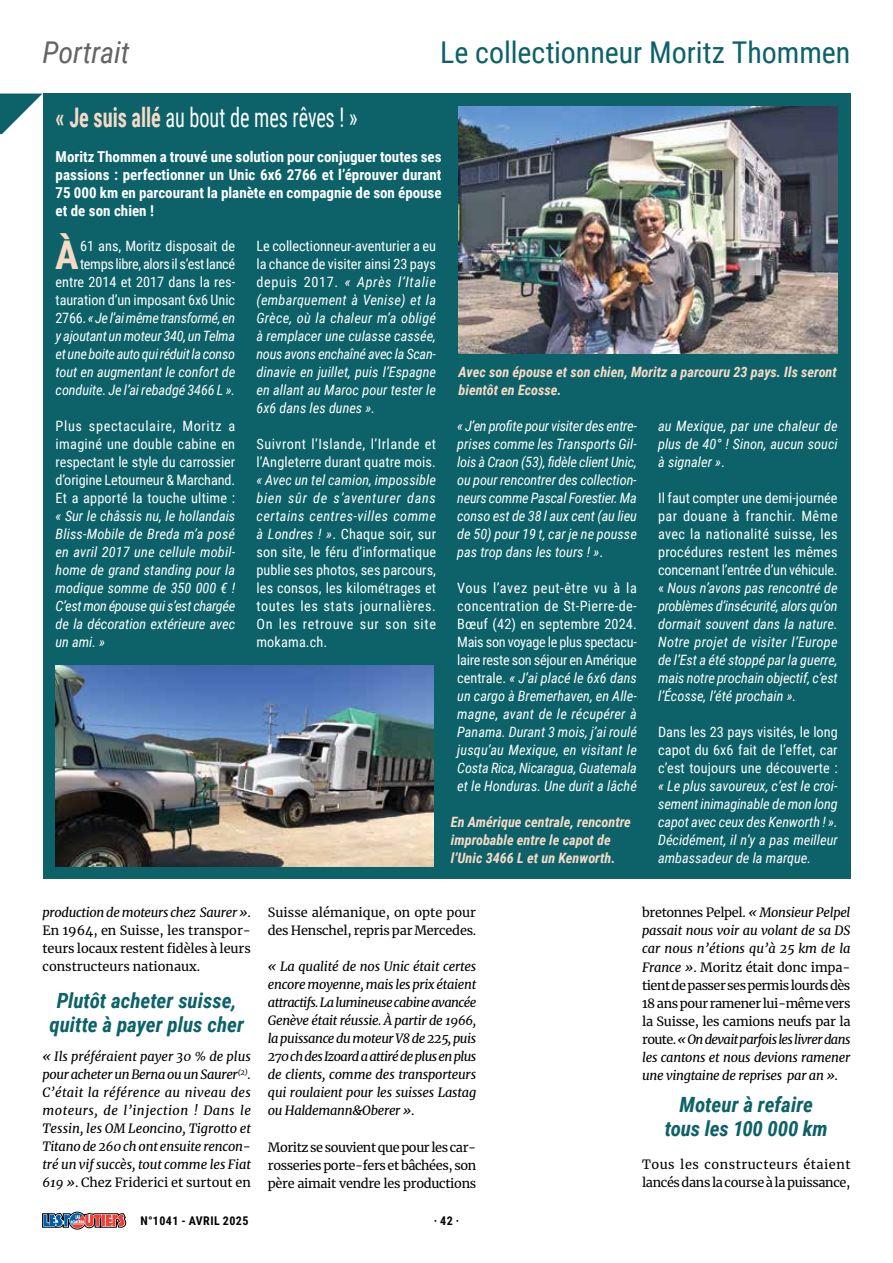
<style>
.page{position:relative;width:893px;height:1263px;background:#fff}
.page>*{position:absolute;margin:0;border:0;box-sizing:border-box;transform-origin:0 0}
.t1{font:700 39.6px "Roboto Condensed";color:#f7dac6}
.t2{font:30px "Roboto Condensed";color:#0c6268}
.t3{font:italic 30px "Roboto Condensed";letter-spacing:-.005em;color:#636466}
.t4{font:27px "Roboto Condensed";letter-spacing:-.005em;color:#fff;scale:.75 1}
.t5{font:italic 700 21px/24px "Roboto Condensed";color:#0c6268;text-align:center}
.t6{font:700 15px/18px "Roboto Condensed";color:#fff;text-align:justify}
.t7{font:italic 14.25px/18px "Roboto Condensed";color:#fff;text-align:justify}
.t8{font:14.25px/18px "Roboto Condensed";letter-spacing:.01em;color:#fff;text-align:justify}
.t9{font:italic 14.25px/18px "Roboto Condensed";letter-spacing:-.02em;color:#fff;text-align:right}
.t10{font:italic 700 14.25px/18px "Roboto Condensed";color:#f7dac6}
.t11{font:italic 12.75px/18px "Merriweather";letter-spacing:-.015em;color:#000;text-align:justify}
.t12{font:12.75px/18px "Merriweather";letter-spacing:-.015em;color:#000;text-align:justify}
.t13{font:12.75px/18px "Merriweather";letter-spacing:.005em;color:#000}
.t14{font:700 12px "Roboto Condensed";letter-spacing:.035em;color:#000}
.s1{font-weight:700;color:#f7dac6}
.s2{font-style:normal}
.s3{font-style:italic}
</style>
<div class="page">
<div style="left:43px;top:94px;width:807px;height:785px;background:#0c6268"></div>
<img style="left:459px;top:106px;width:379px;height:247px">
<img style="left:56px;top:666px;width:378px;height:200px">
<svg style="left:42px;top:1212px;width:84px;height:17px"></svg>
<svg style="left:0;top:94px;width:42px;height:40px"></svg>
<h2 class="t3" style="left:43px;top:31px;width:89px">Portrait</h2>
<h2 class="t2" style="left:440px;top:31px;width:412px">Le collectionneur Moritz Thommen</h2>
<h3 class="t4" style="left:56px;top:98px;width:404px"><span class="s1">« Je suis allé</span> au bout de mes rêves ! »</h3>
<p class="t6" style="left:56px;top:147px;width:387px">Moritz Thommen a trouvé une solution pour conjuguer toutes ses passions : perfectionner un Unic 6x6 2766 et l’éprouver durant 75 000 km en parcourant la planète en compagnie de son épouse et de son chien !</p>
<h1 class="t1" style="left:55px;top:227px;width:25px">À</h1>
<p class="t7" style="left:256px;top:237px;width:181px"><span class="s2">Le collectionneur-aventurier a eu la chance de visiter ainsi 23 pays depuis 2017.</span> « Après l’Italie (embarquement à Venise) et la Grèce, où la chaleur m’a obligé à remplacer une culasse cassée, nous avons enchaîné avec la Scan&shy;dinavie en juillet, puis l’Espagne en allant au Maroc pour tester le 6x6 dans les dunes ».</p>
<p class="t8" style="left:256px;top:435px;width:181px">Suivront l’Islande, l’Irlande et l’Angleterre durant quatre mois.</p>
<p class="t8" style="left:256px;top:471px;width:181px"><span class="s3">« Avec un tel camion, impossible bien sûr de s’aventurer dans certains centres-villes comme à Londres ! »</span>. Chaque soir, sur son site, le féru d’informatique publie ses photos, ses parcours, les consos, les kilométrages et toutes les stats journalières.<br>On les retrouve sur son site mokama.ch.</p>
<p class="t9" style="left:56px;top:237px;width:181px"><span class="s2">61 ans, Moritz disposait de temps libre, alors il s’est lancé entre 2014 et 2017 dans la res&shy;tauration d’un imposant 6x6 Unic<br>2766.</span> « Je l’ai même transformé, en y ajoutant un moteur 340, un Telma et une boite auto qui réduit la conso tout en augmentant le confort de conduite. Je l’ai rebadgé 3466 L ».</p>
<p class="t8" style="left:56px;top:417px;width:181px">Plus spectaculaire, Moritz a imaginé une double cabine en respectant le style du carrossier d’origine Letourneur &amp; Marchand.<br>Et a apporté la touche ultime :</p>
<p class="t7" style="left:56px;top:507px;width:181px">« Sur le châssis nu, le hollandais Bliss-Mobile de Breda m’a posé en avril 2017 une cellule mobil&shy;home de grand standing pour la modique somme de 350 000 € !<br>C’est mon épouse qui s’est chargée de la décoration extérieure avec un ami. »</p>
<p class="t10" style="left:459px;top:363px;width:380px">Avec son épouse et son chien, Moritz a parcouru 23 pays. Ils seront bientôt en Ecosse.</p>
<p class="t7" style="left:457px;top:417px;width:181px">« J’en profite pour visiter des entre&shy;prises comme les Transports Gil&shy;lois à Craon (53), fidèle client Unic, ou pour rencontrer des collection&shy;neurs comme Pascal Forestier. Ma conso est de 38 l aux cent (au lieu de 50) pour 19 t, car je ne pousse pas trop dans les tours ! »<span class="s2">.</span></p>
<p class="t7" style="left:457px;top:579px;width:181px"><span class="s2">Vous l’avez peut-être vu à la concentration de St-Pierre-de-Bœuf (42) en septembre 2024.<br>Mais son voyage le plus spectacu&shy;laire reste son séjour en Amérique centrale.</span> « J’ai placé le 6x6 dans un cargo à Bremerhaven, en Alle&shy;magne, avant de le récupérer à Panama. Durant 3 mois, j’ai roulé jusqu’au Mexique, en visitant le Costa Rica, Nicaragua, Guatemala et le Honduras. Une durit a lâché</p>
<p class="t10" style="left:451px;top:813px;width:182px">En Amérique centrale, rencontre improbable entre le capot de l’Unic 3466 L et un Kenworth.</p>
<p class="t7" style="left:658px;top:417px;width:181px">au Mexique, par une chaleur de plus de 40° ! Sinon, aucun souci à signaler »<span class="s2">.</span></p>
<p class="t7" style="left:658px;top:489px;width:181px"><span class="s2">Il faut compter une demi-journée par douane à franchir. Même avec la nationalité suisse, les procédures restent les mêmes concernant l’entrée d’un véhicule. «</span> Nous n’avons pas rencontré de problèmes d’insécurité, alors qu’on dormait souvent dans la nature.<br>Notre projet de visiter l’Europe de l’Est a été stoppé par la guerre, mais notre prochain objectif, c’est l’Écosse, l’été prochain ».</p>
<p class="t8" style="left:658px;top:723px;width:181px">Dans les 23 pays visités, le long capot du 6x6 fait de l’effet, car c’est toujours une découverte :</p>
<p class="t7" style="left:658px;top:777px;width:181px">« Le plus savoureux, c’est le croi&shy;sement inimaginable de mon long capot avec ceux des Kenworth ! ».<br>Décidément, il n’y a pas meilleur ambassadeur de la marque.</p>
<p class="t12" style="left:43px;top:903px;width:210px"><span class="s3">production de moteurs chez Saurer »</span>.<br>En 1964, en Suisse, les transpor&shy;teurs locaux restent fidèles à leurs constructeurs nationaux.</p>
<h3 class="t5" style="left:49px;top:988px;width:196px">Plutôt acheter suisse, quitte à payer plus cher</h3>
<p class="t11" style="left:43px;top:1047px;width:210px">« Ils préféraient payer 30 % de plus pour acheter un Berna ou un Saurer<sup>(2)</sup>.<br>C’était la référence au niveau des moteurs, de l’injection ! Dans le Tessin, les OM Leoncino, Tigrotto et Titano de 260 ch ont ensuite rencon&shy;tré un vif succès, tout comme les Fiat 619 »<span class="s2">. Chez Friderici et surtout en</span></p>
<p class="t12" style="left:268px;top:903px;width:210px">Suisse alémanique, on opte pour des Henschel, repris par Mercedes.</p>
<p class="t11" style="left:268px;top:957px;width:210px">« La qualité de nos Unic était certes encore moyenne, mais les prix étaient attractifs. La lumineuse cabine avancée Genève était réussie. à partir de 1966, la puissance du moteur V8 de 225, puis 270 ch des Izoard a attiré de plus en plus de clients, comme des transporteurs qui roulaient pour les suisses Lastag ou Haldemann&amp;Oberer »<span class="s2">.</span></p>
<p class="t12" style="left:268px;top:1137px;width:210px">Moritz se souvient que pour les car&shy;rosseries porte-fers et bâchées, son père aimait vendre les productions</p>
<p class="t14" style="left:141px;top:1212px;width:109px">N°1041 - Avril 2025</p>
<p class="t14" style="left:434px;top:1212px;width:27px">· 42 ·</p>
<p class="t11" style="left:642px;top:903px;width:210px"><span class="s2">bretonnes Pelpel.</span> « Monsieur Pelpel passait nous voir au volant de sa DS car nous n’étions qu’à 25 km de la France »<span class="s2">. Moritz était donc impa&shy;tient de passer ses permis lourds dès 18 ans pour ramener lui-même vers la Suisse, les camions neufs par la route.</span> « On devait parfois les livrer dans les cantons et nous devions ramener une vingtaine de reprises par an »<span class="s2">.</span></p>
<h3 class="t5" style="left:665px;top:1092px;width:164px">Moteur à refaire tous les 100 000 km</h3>
<p class="t13" style="left:642px;top:1155px;width:210px">Tous les constructeurs étaient lancés dans la course à la puissance,</p>
</div>
